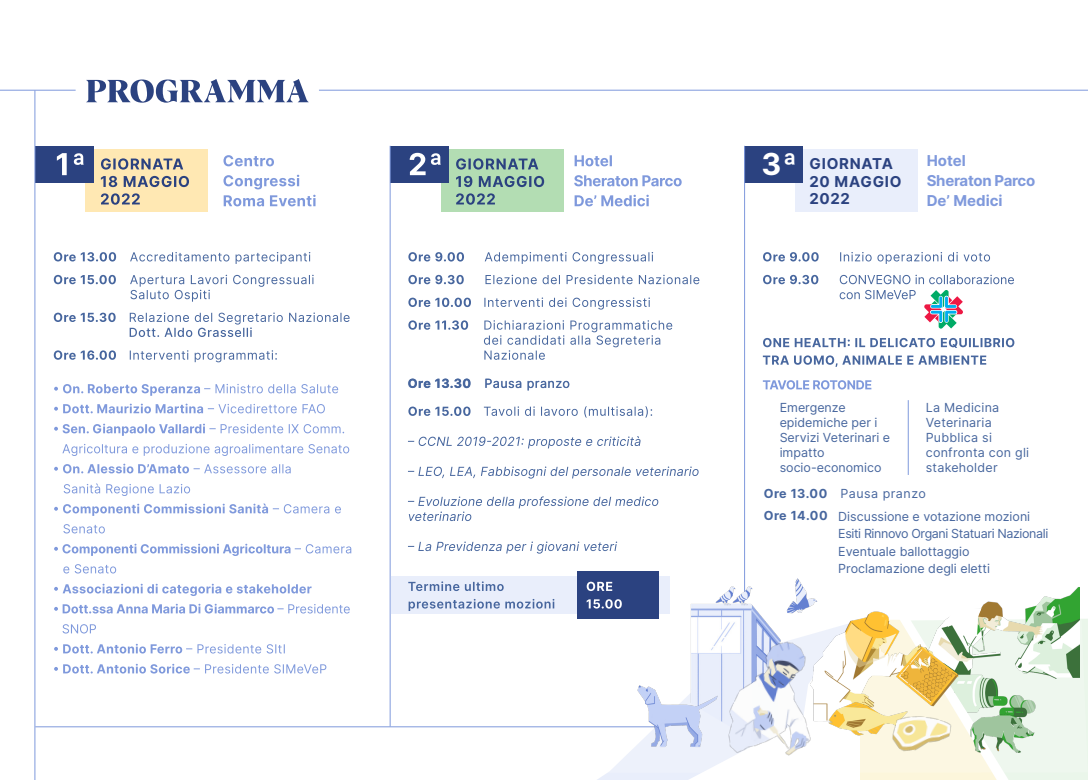
<style>
.page{position:relative;width:1088px;height:780px;background:#fff}
.page>*{position:absolute;margin:0;border:0;box-sizing:border-box;transform-origin:0 0}
.Paragrafo_base{font:700 30.25px "Inter";color:#fff}
.Paragrafo_base-2{font:700 15px "Inter";letter-spacing:.05em;color:#2b4280}
.Paragrafo_base-3{font:700 15px "Inter";letter-spacing:-.02em;color:#7f99dc}
.Paragrafo_base-4{font:700 15px "Inter";color:#7f99dc}
.Paragrafo_base-5{font:12.5px/15px "Inter";color:#47669e}
.Paragrafo_base-6{font:12.5px/15px "Inter";letter-spacing:.02em;color:#47669e}
.Paragrafo_base-7{font:12.5px/17.5px "Inter";letter-spacing:-.03em;color:#47669e}
.Paragrafo_base-8{font:700 12.5px "Inter";letter-spacing:.04em;color:#47669e}
.Paragrafo_base-9{font:12.5px "Inter";letter-spacing:.04em;color:#47669e}
</style>
<div class="page">
<div style="left:795px;top:149px;width:123px;height:63px;background:#e9eefb"></div>
<div style="left:744px;top:146px;width:59px;height:36px;background:#2b4280"></div>
<hr style="left:744px;top:146px;width:1px;height:455px;background:#7f99dc">
<div style="left:85px;top:149px;width:123px;height:63px;background:#ffe8b3"></div>
<div style="left:35px;top:146px;width:58px;height:36px;background:#2b4280"></div>
<div style="left:441px;top:149px;width:122px;height:63px;background:#b3ddb3"></div>
<div style="left:390px;top:146px;width:59px;height:36px;background:#2b4280"></div>
<svg style="left:86px;top:79px;width:223px;height:24px"></svg>
<svg style="left:101px;top:193px;width:39px;height:12px"></svg>
<svg style="left:101px;top:176px;width:88px;height:11px"></svg>
<svg style="left:101px;top:158px;width:82px;height:12px"></svg>
<svg style="left:456px;top:193px;width:39px;height:12px"></svg>
<svg style="left:456px;top:176px;width:88px;height:11px"></svg>
<svg style="left:456px;top:158px;width:82px;height:12px"></svg>
<hr style="left:319px;top:90px;width:769px;height:1px;background:#7f99dc">
<hr style="left:0;top:90px;width:76px;height:1px;background:#7f99dc">
<svg style="left:574px;top:195px;width:75px;height:11px"></svg>
<svg style="left:574px;top:175px;width:108px;height:11px"></svg>
<svg style="left:574px;top:155px;width:38px;height:11px"></svg>
<svg style="left:224px;top:195px;width:92px;height:11px"></svg>
<svg style="left:223px;top:175px;width:76px;height:14px"></svg>
<svg style="left:223px;top:155px;width:51px;height:11px"></svg>
<svg style="left:57px;top:153px;width:27px;height:22px"></svg>
<svg style="left:410px;top:153px;width:31px;height:22px"></svg>
<svg style="left:688px;top:772px;width:400px;height:8px"></svg>
<hr style="left:390px;top:146px;width:1px;height:580px;background:#7f99dc">
<hr style="left:35px;top:90px;width:1px;height:690px;background:#7f99dc">
<div style="left:390px;top:575px;width:280px;height:38px;background:#e9eefb"></div>
<div style="left:577px;top:571px;width:81px;height:48px;background:#2b4280"></div>
<svg style="left:587px;top:599px;width:4px;height:9px"></svg>
<svg style="left:587px;top:581px;width:4px;height:10px"></svg>
<svg style="left:409px;top:599px;width:145px;height:12px"></svg>
<svg style="left:408px;top:581px;width:96px;height:10px"></svg>
<div style="left:829px;top:712px;width:30px;height:68px;background:#fff"></div>
<hr style="left:35px;top:726px;width:620px;height:1px;background:#7f99dc">
<svg style="left:130px;top:252px;width:180px;height:12px"></svg>
<svg style="left:54px;top:252px;width:62px;height:9px"></svg>
<svg style="left:130px;top:275px;width:184px;height:27px"></svg>
<svg style="left:54px;top:275px;width:62px;height:9px"></svg>
<svg style="left:130px;top:312px;width:220px;height:25px"></svg>
<svg style="left:54px;top:312px;width:62px;height:10px"></svg>
<svg style="left:130px;top:350px;width:147px;height:12px"></svg>
<svg style="left:54px;top:350px;width:62px;height:10px"></svg>
<svg style="left:485px;top:252px;width:168px;height:12px"></svg>
<svg style="left:408px;top:252px;width:56px;height:9px"></svg>
<svg style="left:485px;top:378px;width:84px;height:12px"></svg>
<svg style="left:408px;top:378px;width:62px;height:10px"></svg>
<svg style="left:485px;top:275px;width:214px;height:9px"></svg>
<svg style="left:408px;top:275px;width:56px;height:9px"></svg>
<svg style="left:484px;top:297px;width:166px;height:12px"></svg>
<svg style="left:408px;top:297px;width:63px;height:10px"></svg>
<svg style="left:484px;top:320px;width:188px;height:40px"></svg>
<svg style="left:408px;top:320px;width:60px;height:10px"></svg>
<hr style="left:908px;top:400px;width:1px;height:75px;background:#7f99dc">
<svg style="left:763px;top:380px;width:108px;height:9px"></svg>
<svg style="left:840px;top:252px;width:150px;height:12px"></svg>
<svg style="left:763px;top:252px;width:56px;height:9px"></svg>
<svg style="left:839px;top:290px;width:77px;height:9px"></svg>
<svg style="left:840px;top:275px;width:174px;height:9px"></svg>
<svg style="left:763px;top:275px;width:55px;height:9px"></svg>
<svg style="left:763px;top:355px;width:223px;height:12px"></svg>
<svg style="left:763px;top:338px;width:251px;height:10px"></svg>
<svg style="left:924px;top:290px;width:39px;height:38px"></svg>
<svg style="left:484px;top:406px;width:168px;height:11px"></svg>
<svg style="left:408px;top:406px;width:62px;height:10px"></svg>
<svg style="left:408px;top:541px;width:183px;height:12px"></svg>
<svg style="left:408px;top:496px;width:251px;height:25px"></svg>
<svg style="left:408px;top:466px;width:291px;height:12px"></svg>
<svg style="left:408px;top:436px;width:233px;height:12px"></svg>
<svg style="left:54px;top:663px;width:272px;height:10px"></svg>
<svg style="left:54px;top:643px;width:231px;height:10px"></svg>
<svg style="left:62px;top:624px;width:34px;height:9px"></svg>
<svg style="left:54px;top:603px;width:296px;height:10px"></svg>
<svg style="left:54px;top:583px;width:258px;height:13px"></svg>
<svg style="left:63px;top:564px;width:53px;height:9px"></svg>
<svg style="left:54px;top:543px;width:297px;height:13px"></svg>
<svg style="left:63px;top:524px;width:42px;height:9px"></svg>
<svg style="left:54px;top:503px;width:287px;height:13px"></svg>
<svg style="left:64px;top:483px;width:126px;height:13px"></svg>
<svg style="left:54px;top:463px;width:237px;height:10px"></svg>
<svg style="left:62px;top:444px;width:287px;height:12px"></svg>
<svg style="left:54px;top:423px;width:290px;height:13px"></svg>
<svg style="left:54px;top:403px;width:271px;height:10px"></svg>
<svg style="left:54px;top:384px;width:284px;height:12px"></svg>
<svg style="left:591px;top:539px;width:497px;height:233px"></svg>
<p class="Paragrafo_base-8" style="left:408px;top:374px;width:65px">Ore 13.30</p>
<p class="Paragrafo_base-9" style="left:484px;top:374px;width:87px">Pausa pranzo</p>
<p class="Paragrafo_base" style="left:761px;top:142px;width:37px">3ª</p>
<p class="Paragrafo_base-2" style="left:809px;top:153px;width:85px">GIORNATA</p>
<p class="Paragrafo_base-2" style="left:809px;top:170px;width:94px">20 MAGGIO</p>
<p class="Paragrafo_base-2" style="left:809px;top:188px;width:42px">2022</p>
<p class="Paragrafo_base-3" style="left:927px;top:150px;width:41px">Hotel</p>
<p class="Paragrafo_base-3" style="left:927px;top:170px;width:110px">Sheraton Parco</p>
<p class="Paragrafo_base-4" style="left:927px;top:190px;width:77px">De’ Medici</p>
<p class="Paragrafo_base-5" style="left:780px;top:400px;width:68px">Emergenze</p>
<p class="Paragrafo_base-5" style="left:780px;top:415px;width:99px">epidemiche per i</p>
<p class="Paragrafo_base-5" style="left:780px;top:430px;width:112px">Servizi Veterinari e impatto</p>
<p class="Paragrafo_base-5" style="left:780px;top:460px;width:103px">socio-economico</p>
<p class="Paragrafo_base-6" style="left:926px;top:400px;width:75px">La Medicina<br>Veterinaria</p>
<p class="Paragrafo_base-6" style="left:926px;top:430px;width:105px">Pubblica si confronta con gli stakeholder</p>
<p class="Paragrafo_base-8" style="left:764px;top:484px;width:65px">Ore 13.00</p>
<p class="Paragrafo_base-9" style="left:840px;top:484px;width:87px">Pausa pranzo</p>
<p class="Paragrafo_base-5" style="left:838px;top:508px;width:193px">Discussione e votazione mozioni</p>
<p class="Paragrafo_base-7" style="left:838px;top:524px;width:212px">Esiti Rinnovo Organi Statuari Nazionali<br>Eventuale ballottaggio</p>
<p class="Paragrafo_base-5" style="left:838px;top:560px;width:153px">Proclamazione degli eletti</p>
<p class="Paragrafo_base-8" style="left:764px;top:507px;width:65px">Ore 14.00</p>
</div>
